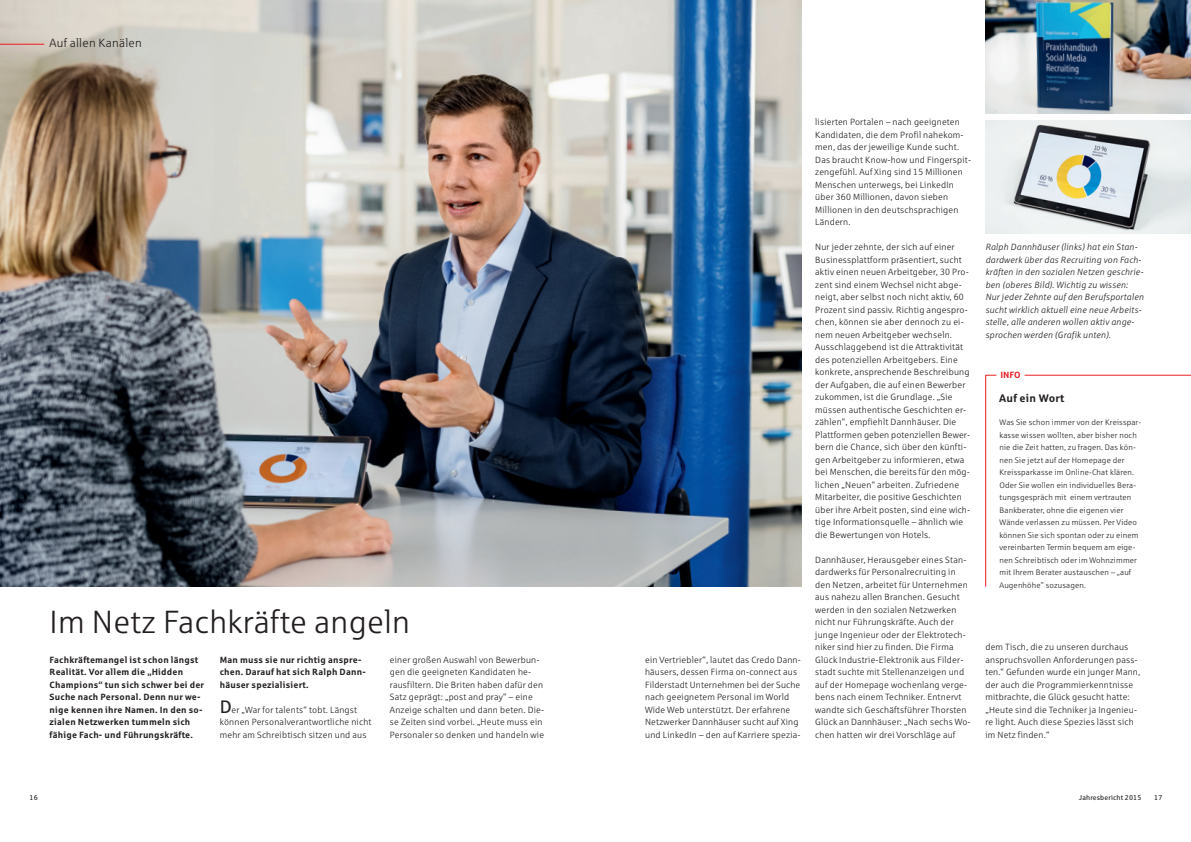
<style>
.page{position:relative;width:1191px;height:842px;background:#fff}
.page>*{position:absolute;margin:0;border:0;box-sizing:border-box;transform-origin:0 0}
.t1{font:32px "Sparkasse Lt";letter-spacing:.01em;color:#231f20}
.t2{font:12px "Sparkasse Lt";letter-spacing:.02em;color:#231f20}
.t3{font:700 11px "Sparkasse Rg";letter-spacing:.02em;color:#231f20}
.t4{font:9px/12.5px "Sparkasse Lt";letter-spacing:.02em;color:#231f20}
.t5{font:700 9px/12.5px "Sparkasse Rg";letter-spacing:.02em;color:#231f20}
.t6{font:italic 9px/12.5px "Sparkasse Lt";letter-spacing:.02em;color:#231f20}
.t7{font:700 9px "Sparkasse Rg";color:#ee1d23}
.t8{font:8px/12.5px "Sparkasse Lt";letter-spacing:.02em;color:#231f20}
.t9{font:7px "Sparkasse Rg";letter-spacing:.015em;color:#231f20}
.s1{font-family:"Sparkasse Rg";font-size:18px}
</style>
<div class="page">
<img style="left:0;top:0;width:801px;height:586px">
<hr style="left:0;top:44px;width:44px;height:1px;background:#ee1d23">
<img style="left:985px;top:120px;width:206px;height:114px">
<img style="left:985px;top:0;width:206px;height:113px">
<hr style="left:985px;top:375px;width:1px;height:212px;background:#ee1d23">
<hr style="left:1024px;top:375px;width:167px;height:1px;background:#ee1d23">
<h2 class="t2" style="left:50px;top:38px;width:94px">Auf allen Kanälen</h2>
<h1 class="t1" style="left:50px;top:609px;width:362px">Im Netz Fachkräfte angeln</h1>
<p class="t5" style="left:50px;top:654px;width:156px">Fachkräftemangel ist schon längst Realität. Vor allem die „Hidden Champions“ tun sich schwer bei der Suche nach Personal. Denn nur we&shy;nige kennen ihre Namen. In den so&shy;zialen Netzwerken tummeln sich fähige Fach- und Führungskräfte.</p>
<p class="t5" style="left:220px;top:654px;width:148px">Man muss sie nur richtig anspre&shy;chen. Darauf hat sich Ralph Dann&shy;häuser spezialisiert.</p>
<p class="t4" style="left:220px;top:704px;width:153px"><span class="s1">D</span>er „War for talents“ tobt. Längst können Personalverantwortliche nicht mehr am Schreibtisch sitzen und aus</p>
<p class="t4" style="left:390px;top:654px;width:156px">einer großen Auswahl von Bewerbun&shy;gen die geeigneten Kandidaten he&shy;rausfiltern. Die Briten haben dafür den Satz geprägt: „post and pray“ – eine Anzeige schalten und dann beten. Die&shy;se Zeiten sind vorbei. „Heute muss ein Personaler so denken und handeln wie</p>
<p class="t4" style="left:645px;top:654px;width:157px">ein Vertriebler“, lautet das Credo Dann&shy;häusers, dessen Firma on-connect aus Filderstadt Unternehmen bei der Suche nach geeignetem Personal im World Wide Web unterstützt. Der erfahrene Netzwerker Dannhäuser sucht auf Xing und LinkedIn – den auf Karriere spezia-</p>
<p class="t4" style="left:815px;top:116px;width:157px">lisierten Portalen – nach geeigneten Kandidaten, die dem Profil nahekom&shy;men, das der jeweilige Kunde sucht.<br>Das braucht Know-how und Fingerspit&shy;zengefühl. Auf Xing sind 15 Millionen Menschen unterwegs, bei LinkedIn über 360 Millionen, davon sieben Millionen in den deutschsprachigen Ländern.</p>
<p class="t4" style="left:815px;top:241px;width:156px">Nur jeder zehnte, der sich auf einer Businessplattform präsentiert, sucht aktiv einen neuen Arbeitgeber, 30 Pro&shy;zent sind einem Wechsel nicht abge&shy;neigt, aber selbst noch nicht aktiv, 60<br>Prozent sind passiv. Richtig angespro&shy;chen, können sie aber dennoch zu ei&shy;nem neuen Arbeitgeber wechseln.<br>Ausschlaggebend ist die Attraktivität des potenziellen Arbeitgebers. Eine konkrete, ansprechende Beschreibung der Aufgaben, die auf einen Bewerber zukommen, ist die Grundlage. „Sie müssen authentische Geschichten er&shy;zählen“, empfiehlt Dannhäuser. Die Plattformen geben potenziellen Bewer&shy;bern die Chance, sich über den künfti&shy;gen Arbeitgeber zu informieren, etwa bei Menschen, die bereits für den mög&shy;lichen „Neuen“ arbeiten. Zufriedene Mitarbeiter, die positive Geschichten über ihre Arbeit posten, sind eine wich&shy;tige Informationsquelle – ähnlich wie die Bewertungen von Hotels.</p>
<p class="t4" style="left:815px;top:554px;width:157px">Dannhäuser, Herausgeber eines Stan&shy;dardwerks für Personalrecruiting in den Netzen, arbeitet für Unternehmen aus nahezu allen Branchen. Gesucht werden in den sozialen Netzwerken nicht nur Führungskräfte. Auch der junge Ingenieur oder der Elektrotech&shy;niker sind hier zu finden. Die Firma Glück Industrie-Elektronik aus Filder&shy;stadt suchte mit Stellenanzeigen und auf der Homepage wochenlang verge&shy;bens nach einem Techniker. Entnervt wandte sich Geschäftsführer Thorsten Glück an Dannhäuser: „Nach sechs Wo&shy;chen hatten wir drei Vorschläge auf</p>
<p class="t6" style="left:985px;top:242px;width:160px">Ralph Dannhäuser (links) hat ein Stan&shy;dardwerk über das Recruiting von Fach&shy;kräften in den sozialen Netzen geschrie&shy;ben (oberes Bild). Wichtig zu wissen:<br>Nur jeder Zehnte auf den Berufsportalen sucht wirklich aktuell eine neue Arbeits&shy;stelle, alle anderen wollen aktiv ange&shy;sprochen werden (Grafik unten).</p>
<p class="t7" style="left:1000px;top:371px;width:22px">INFO</p>
<p class="t3" style="left:999px;top:394px;width:67px">Auf ein Wort</p>
<p class="t8" style="left:999px;top:417px;width:143px">Was Sie schon immer von der Kreisspar&shy;kasse wissen wollten, aber bisher noch nie die Zeit hatten, zu fragen. Das kön&shy;nen Sie jetzt auf der Homepage der Kreissparkasse im Online-Chat klären.<br>Oder Sie wollen ein individuelles Bera&shy;tungsgespräch mit einem vertrauten Bankberater, ohne die eigenen vier Wände verlassen zu müssen. Per Video können Sie sich spontan oder zu einem vereinbarten Termin bequem am eige&shy;nen Schreibtisch oder im Wohnzimmer mit Ihrem Berater austauschen – „auf Augenhöhe” sozusagen.</p>
<p class="t4" style="left:985px;top:641px;width:156px">dem Tisch, die zu unseren durchaus anspruchsvollen Anforderungen pass&shy;ten.“ Gefunden wurde ein junger Mann, der auch die Programmierkenntnisse mitbrachte, die Glück gesucht hatte: „Heute sind die Techniker ja Ingenieu&shy;re light. Auch diese Spezies lässt sich im Netz finden.“</p>
<p class="t9" style="left:29px;top:795px;width:10px">16</p>
<p class="t9" style="left:1078px;top:795px;width:64px">Jahresbericht 2015</p>
<p class="t9" style="left:1154px;top:795px;width:10px">17</p>
</div>
